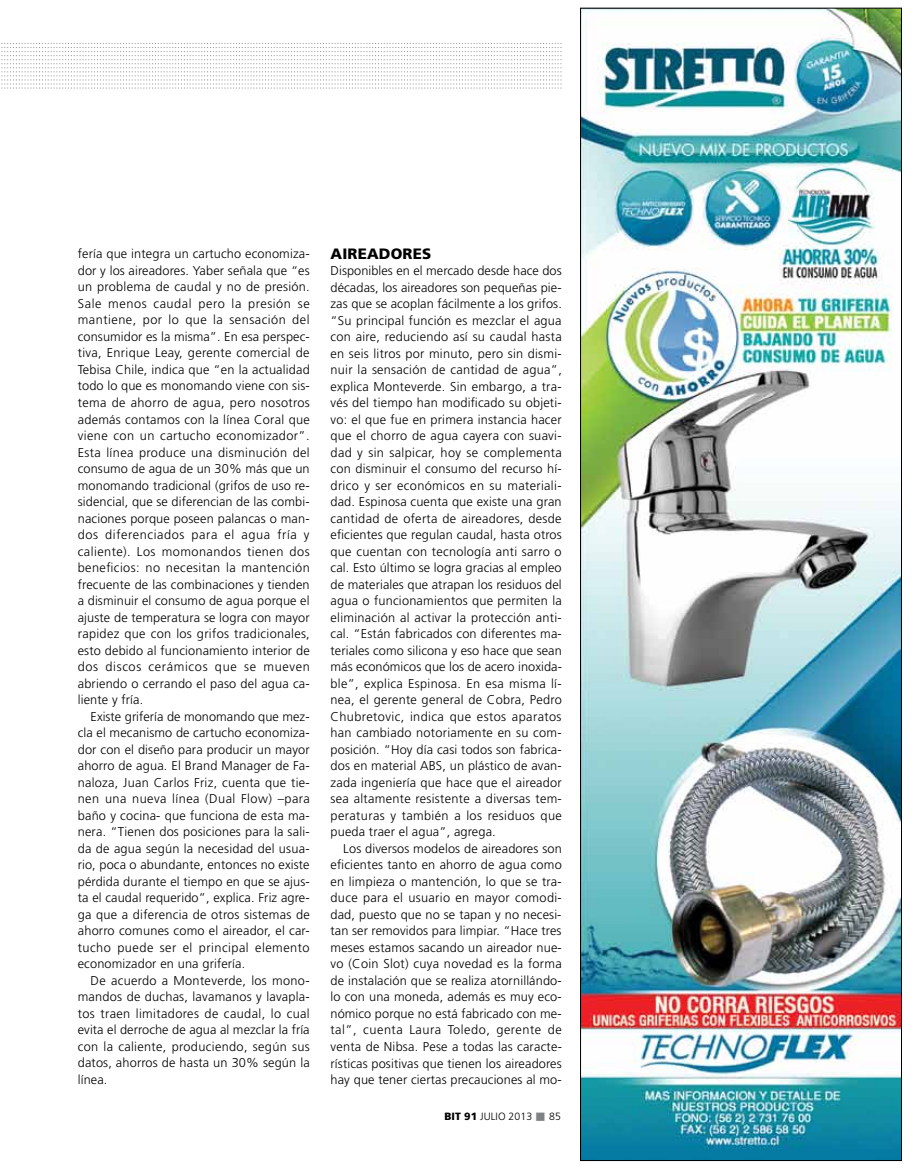
<style>
.page{position:relative;width:915px;height:1170px;background:#fff}
.page>*{position:absolute;margin:0;border:0;box-sizing:border-box;transform-origin:0 0}
.t1{font:900 15px "Frutiger";letter-spacing:.01em;color:#000}
.t2{font:300 12.75px/16.5px "Frutiger";letter-spacing:.015em;color:#000;text-align:justify}
.t3{font:300 10.5px "Frutiger";letter-spacing:.005em;color:#000}
.s1{font-weight:900}
.s2{color:#808285}
</style>
<div class="page">
<svg style="left:1px;top:43px;width:561px;height:46px"></svg>
<img style="left:582px;top:10px;width:317px;height:1148px">
<p class="t2" style="left:78px;top:246px;width:233px">fería que integra un cartucho economiza&shy;dor y los aireadores. Yaber señala que “es un problema de caudal y no de presión.<br>Sale menos caudal pero la presión se mantiene, por lo que la sensación del consumidor es la misma”. En esa perspec&shy;tiva, Enrique Leay, gerente comercial de Tebisa Chile, indica que “en la actualidad todo lo que es monomando viene con sis&shy;tema de ahorro de agua, pero nosotros además contamos con la línea Coral que viene con un cartucho economizador”.<br>Esta línea produce una disminución del consumo de agua de un 30% más que un monomando tradicional (grifos de uso re&shy;sidencial, que se diferencian de las combi&shy;naciones porque poseen palancas o man&shy;dos diferenciados para el agua fría y caliente). Los momonandos tienen dos beneficios: no necesitan la mantención frecuente de las combinaciones y tienden a disminuir el consumo de agua porque el ajuste de temperatura se logra con mayor rapidez que con los grifos tradicionales, esto debido al funcionamiento interior de dos discos cerámicos que se mueven abriendo o cerrando el paso del agua ca&shy;liente y fría.</p>
<p class="t2" style="left:78px;top:708px;width:233px;text-indent:13px">Existe grifería de monomando que mez&shy;cla el mecanismo de cartucho economiza&shy;dor con el diseño para producir un mayor ahorro de agua. El Brand Manager de Fa&shy;naloza, Juan Carlos Friz, cuenta que tie&shy;nen una nueva línea (Dual Flow) –para baño y cocina- que funciona de esta ma&shy;nera. “Tienen dos posiciones para la sali&shy;da de agua según la necesidad del usua&shy;rio, poca o abundante, entonces no existe pérdida durante el tiempo en que se ajus&shy;ta el caudal requerido”, explica. Friz agre&shy;ga que a diferencia de otros sistemas de ahorro comunes como el aireador, el car&shy;tucho puede ser el principal elemento economizador en una grifería.</p>
<p class="t2" style="left:78px;top:972px;width:233px;text-indent:13px">De acuerdo a Monteverde, los mono&shy;mandos de duchas, lavamanos y lavapla&shy;tos traen limitadores de caudal, lo cual evita el derroche de agua al mezclar la fría con la caliente, produciendo, según sus datos, ahorros de hasta un 30% según la línea.</p>
<p class="t1" style="left:330px;top:244px;width:102px">AIREADORES</p>
<p class="t2" style="left:330px;top:262px;width:233px">Disponibles en el mercado desde hace dos décadas, los aireadores son pequeñas pie&shy;zas que se acoplan fácilmente a los grifos. “Su principal función es mezclar el agua con aire, reduciendo así su caudal hasta en seis litros por minuto, pero sin dismi&shy;nuir la sensación de cantidad de agua”, explica Monteverde. Sin embargo, a tra&shy;vés del tiempo han modificado su objeti&shy;vo: el que fue en primera instancia hacer que el chorro de agua cayera con suavi&shy;dad y sin salpicar, hoy se complementa con disminuir el consumo del recurso hí&shy;drico y ser económicos en su materiali&shy;dad. Espinosa cuenta que existe una gran cantidad de oferta de aireadores, desde eficientes que regulan caudal, hasta otros que cuentan con tecnología anti sarro o cal. Esto último se logra gracias al empleo de materiales que atrapan los residuos del agua o funcionamientos que permiten la eliminación al activar la protección anti&shy;cal. “Están fabricados con diferentes ma&shy;teriales como silicona y eso hace que sean más económicos que los de acero inoxida&shy;ble”, explica Espinosa. En esa misma lí&shy;nea, el gerente general de Cobra, Pedro Chubretovic, indica que estos aparatos han cambiado notoriamente en su com&shy;posición. “Hoy día casi todos son fabrica&shy;dos en material ABS, un plástico de avan&shy;zada ingeniería que hace que el aireador sea altamente resistente a diversas tem&shy;peraturas y también a los residuos que pueda traer el agua”, agrega.</p>
<p class="t2" style="left:330px;top:840px;width:233px;text-indent:13px">Los diversos modelos de aireadores son eficientes tanto en ahorro de agua como en limpieza o mantención, lo que se tra&shy;duce para el usuario en mayor comodi&shy;dad, puesto que no se tapan y no necesi&shy;tan ser removidos para limpiar. “Hace tres meses estamos sacando un aireador nue&shy;vo (Coin Slot) cuya novedad es la forma de instalación que se realiza atornillándo&shy;lo con una moneda, además es muy eco&shy;nómico porque no está fabricado con me&shy;tal”, cuenta Laura Toledo, gerente de venta de Nibsa. Pese a todas las caracte&shy;rísticas positivas que tienen los aireadores hay que tener ciertas precauciones al mo-</p>
<p class="t3" style="left:444px;top:1110px;width:118px"><span class="s1">BIT 91</span> julio 2013 <span class="s2">■</span> 85</p>
</div>
